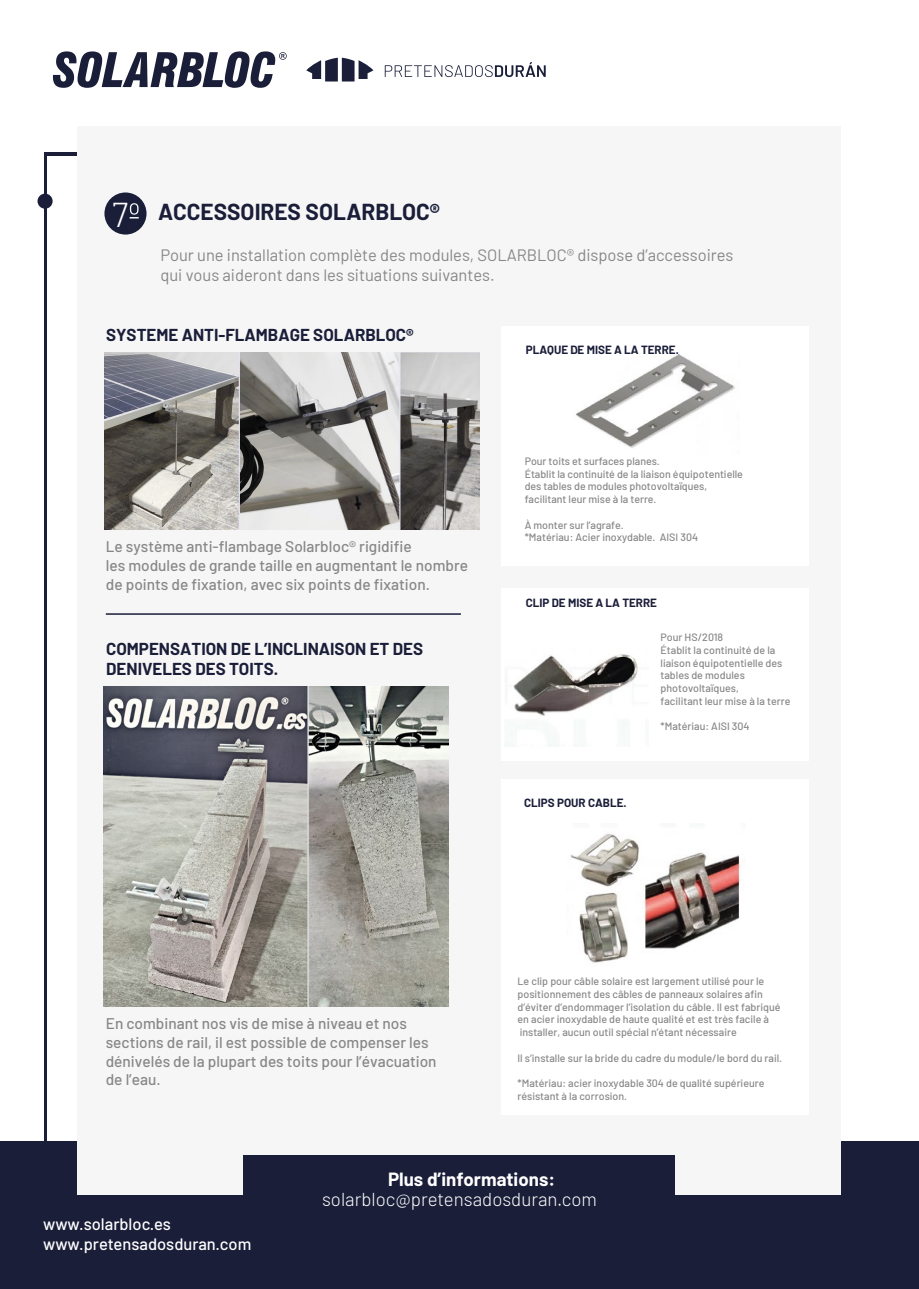
<style>
.page{position:relative;width:919px;height:1289px;background:#fff}
.page>*{position:absolute;margin:0;border:0;box-sizing:border-box;transform-origin:0 0}
.t1{font:700 22.5px "Barlow";color:#1a1e39}
.t2{font:300 18.6px "Barlow";color:#fff}
.t3{font:700 18.6px "Barlow";color:#fff}
.t4{font:700 16.8px/20.2px "Barlow";color:#1a1e39}
.t5{font:16.5px/19.8px "Barlow";color:#878787}
.t6{font:500 16.5px/19.8px "Barlow";color:#fff}
.t7{font:500 15.45px/18.6px "Barlow";color:#878787}
.t8{font:700 11.55px "Barlow";color:#1a1e39}
.t9{font:500 10.65px/12.8px "Barlow";color:#878787}
.s1{font-weight:300;font-size:34.5px;color:#fff}
</style>
<div class="page">
<hr style="left:44px;top:152px;width:2px;height:989px;background:#1a1e39">
<hr style="left:45px;top:152px;width:34px;height:3px;background:#1a1e39">
<div style="left:37px;top:194px;width:16px;height:15px;background:#1a1e39;border-radius:50%"></div>
<div style="left:0;top:1141px;width:918px;height:147px;background:#1a1e39"></div>
<svg style="left:306px;top:58px;width:67px;height:23px"></svg>
<svg style="left:385px;top:62px;width:160px;height:15px"></svg>
<svg style="left:53px;top:51px;width:234px;height:37px"></svg>
<div style="left:77px;top:126px;width:763px;height:1069px;background:#f6f6f6"></div>
<div style="left:104px;top:192px;width:42px;height:42px;background:#1a1e39;border-radius:50%"></div>
<svg style="left:130px;top:203px;width:9px;height:15px"></svg>
<div style="left:244px;top:1155px;width:431px;height:65px;background:#1a1e39"></div>
<img style="left:104px;top:353px;width:375px;height:176px">
<img style="left:103px;top:686px;width:345px;height:320px">
<hr style="left:106px;top:613px;width:355px;height:1px;background:#1a1e39">
<div style="left:501px;top:326px;width:307px;height:240px;background:#fff"></div>
<div style="left:501px;top:779px;width:307px;height:335px;background:#fff"></div>
<div style="left:501px;top:588px;width:307px;height:173px;background:#fff"></div>
<img style="left:505px;top:654px;width:134px;height:92px">
<img style="left:570px;top:834px;width:170px;height:129px">
<img style="left:576px;top:354px;width:159px;height:94px">
<h1 class="t1" style="left:112px;top:195px;width:329px"><span class="s1">7</span> ACCESSOIRES SOLARBLOC®</h1>
<h3 class="t5" style="left:160px;top:244px;width:574px">Pour une installation complète des modules, SOLARBLOC® dispose d’accessoires qui vous aideront dans les situations suivantes.</h3>
<h3 class="t4" style="left:106px;top:324px;width:309px">SYSTEME ANTI-FLAMBAGE SOLARBLOC®</h3>
<h3 class="t7" style="left:106px;top:536px;width:364px">Le système anti-flambage Solarbloc® rigidifie<br>les modules de grande taille en augmentant le nombre de points de fixation, avec six points de fixation.</h3>
<h3 class="t4" style="left:106px;top:637px;width:318px">COMPENSATION DE L’INCLINAISON ET DES<br>DENIVELES DES TOITS.</h3>
<p class="t8" style="left:525px;top:341px;width:154px">PLAQUE DE MISE A LA TERRE.</p>
<p class="t9" style="left:524px;top:453px;width:220px">Pour toits et surfaces planes.<br>Établit la continuité de la liaison équipotentielle des tables de modules photovoltaïques, facilitant leur mise à la terre.</p>
<p class="t9" style="left:524px;top:517px;width:175px">À monter sur l’agrafe.<br>*Matériau: Acier inoxydable. AISI 304</p>
<p class="t8" style="left:525px;top:594px;width:133px">CLIP DE MISE A LA TERRE</p>
<p class="t9" style="left:660px;top:630px;width:64px">Pour HS/2018</p>
<p class="t9" style="left:660px;top:642px;width:131px">Établit la continuité de la liaison équipotentielle des tables de modules photovoltaïques,<br>facilitant leur mise à la terre</p>
<p class="t8" style="left:524px;top:794px;width:104px">CLIPS POUR CABLE.</p>
<p class="t9" style="left:660px;top:719px;width:91px">*Matériau: AISI 304</p>
<h3 class="t7" style="left:106px;top:1013px;width:332px">En combinant nos vis de mise à niveau et nos sections de rail, il est possible de compenser les dénivelés de la plupart des toits pour l’évacuation de l’eau.</h3>
<p class="t9" style="left:517px;top:973px;width:264px">Le clip pour câble solaire est largement utilisé pour le positionnement des câbles de panneaux solaires afin d’éviter d’endommager l’isolation du câble. Il est fabriqué en acier inoxydable de haute qualité et est très facile à installer, aucun outil spécial n’étant nécessaire</p>
<p class="t9" style="left:517px;top:1050px;width:266px">Il s’installe sur la bride du cadre du module/le bord du rail.</p>
<p class="t9" style="left:517px;top:1076px;width:248px">*Matériau: acier inoxydable 304 de qualité supérieure résistant à la corrosion.</p>
<h3 class="t6" style="left:43px;top:1212px;width:210px">www.solarbloc.es www.pretensadosduran.com</h3>
<h2 class="t3" style="left:388px;top:1165px;width:169px">Plus d’informations:</h2>
<h2 class="t2" style="left:322px;top:1185px;width:276px">solarbloc@pretensadosduran.com</h2>
</div>
